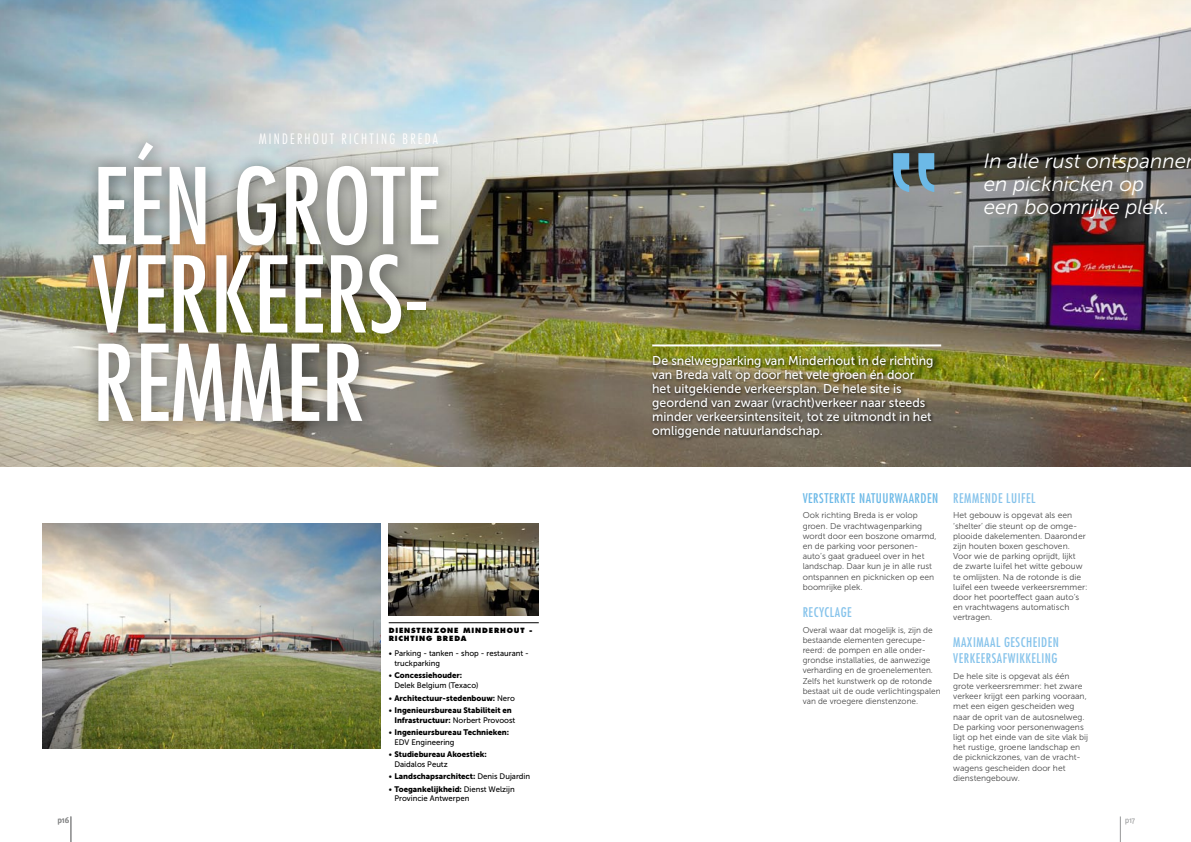
<style>
.page{position:relative;width:1191px;height:842px;background:#fff}
.page>*{position:absolute;margin:0;border:0;box-sizing:border-box;transform-origin:0 0}
.t1{font:condensed 102.5px/88.3px "Futura";color:#fff;text-align:justify}
.t2{font:italic 20.6px/23.1px "Museo Sans 300";color:#fff}
.t3{font:300 condensed 14px "Futura";letter-spacing:.16em;color:#fff}
.t4{font:condensed 13px/15.6px "Futura";letter-spacing:.04em;color:#86c3eb}
.t5{font:condensed 13px "Futura";letter-spacing:.04em;color:#6cb9e7}
.t6{font:12.7px/14px "Museo Sans 500";color:#fff}
.t7{font:8.5px/10.2px "Museo Sans 300";color:#474747}
.t8{font:8px/9.6px "Museo Sans 900";color:#000}
.t9{font:8px/9.6px "Museo Sans 500";color:#000}
.t10{font:8px "Fago OT";color:#5f6060}
.t11{font:8px "Fago OT";color:#969798}
.t12{font:800 7px/8.4px "Futura";letter-spacing:.12em;color:#000}
.s1{font-family:"Museo Sans 500"}
</style>
<div class="page">
<img style="left:0;top:0;width:1191px;height:466px">
<img style="left:389px;top:524px;width:150px;height:91px">
<img style="left:43px;top:524px;width:337px;height:224px">
<hr style="left:389px;top:622px;width:150px;height:1px;background:#000">
<svg style="left:1120px;top:816px;width:1px;height:26px"></svg>
<svg style="left:71px;top:816px;width:1px;height:26px"></svg>
<div style="left:80px;top:130px;width:376px;height:309px;background:#000;opacity:.5"></div>
<svg style="left:893px;top:153px;width:41px;height:39px;background:#5d869c"></svg>
<div style="left:650px;top:354px;width:286px;height:88px;background:#000;opacity:.8"></div>
<hr style="left:652px;top:344px;width:289px;height:2px;background:#fff">
<h3 class="t3" style="left:259px;top:130px;width:18px">MINDER</h3>
<h3 class="t3" style="left:305px;top:130px;width:17px">HOUT</h3>
<h3 class="t3" style="left:341px;top:130px;width:36px">RICHTING</h3>
<h3 class="t3" style="left:402px;top:130px;width:16px">BREDA</h3>
<h1 class="t1" style="left:92px;top:160px;width:349px">EÉN GROTE VERKEERS-REMMER</h1>
<h2 class="t2" style="left:983px;top:149px;width:204px">In alle rust ontspanne en picknicken op<br>een boomrijke plek.</h2>
<p class="t6" style="left:652px;top:354px;width:283px">De snelwegparking van Minderhout in de richting van Breda valt op door het vele groen én door het uitgekiende verkeersplan. De hele site is geordend van zwaar (vracht)verkeer naar steeds minder verkeersintensiteit, tot ze uitmondt in het omliggende natuurlandschap.</p>
<p class="t12" style="left:389px;top:626px;width:145px">DIENSTENZONE MINDERHOUT -<br>RICHTING BREDA</p>
<p class="t9" style="left:394px;top:649px;width:136px;text-indent:-6px">• Parking - tanken - shop - restaurant - truckparking</p>
<p class="t8" style="left:389px;top:671px;width:75px"><span class="s1">•</span> Concessiehouder:</p>
<p class="t9" style="left:394px;top:680px;width:86px">Delek Belgium (Texaco)</p>
<p class="t8" style="left:389px;top:693px;width:128px"><span class="s1">•</span> Architectuur-stedenbouw: <span class="s1">N ero</span></p>
<p class="t8" style="left:394px;top:705px;width:122px;text-indent:-6px"><span class="s1">•</span> Ingenieursbureau Stabiliteit en<br>Infrastructuur: <span class="s1">N orbert Provoost</span></p>
<p class="t8" style="left:389px;top:727px;width:122px"><span class="s1">•</span> Ingenieursbureau Technieken:</p>
<p class="t9" style="left:394px;top:737px;width:62px">EDV Engineering</p>
<p class="t8" style="left:389px;top:749px;width:100px"><span class="s1">•</span> Studiebureau Akoestiek:</p>
<p class="t9" style="left:394px;top:759px;width:55px">Daidalos Peutz</p>
<p class="t8" style="left:389px;top:771px;width:143px"><span class="s1">•</span> Landschapsarchitect: <span class="s1">Denis Dujardin</span></p>
<p class="t8" style="left:389px;top:784px;width:127px"><span class="s1">•</span> Toegankelijkheid: <span class="s1">Dienst Welzijn</span></p>
<p class="t9" style="left:394px;top:793px;width:76px">Provincie Antwerpen</p>
<h3 class="t5" style="left:802px;top:490px;width:137px">VERSTERKTE NATUURWAARDEN</h3>
<p class="t7" style="left:802px;top:510px;width:135px">Ook richting Breda is er volop groen. De vrachtwagenparking wordt door een boszone omarmd, en de parking voor personen&shy;auto’s gaat gradueel over in het landschap. Daar kun je in alle rust ontspannen en picknicken op een boomrijke plek.</p>
<h3 class="t4" style="left:802px;top:604px;width:50px">RECYCLAGE</h3>
<p class="t7" style="left:802px;top:625px;width:139px">Overal waar dat mogelijk is, zijn de bestaande elementen gerecupe&shy;reerd: de pompen en alle onder&shy;grondse installaties, de aanwezige verharding en de groenelementen.<br>Zelfs het kunstwerk op de rotonde bestaat uit de oude verlichtingspalen van de vroegere dienstenzone.</p>
<h3 class="t4" style="left:953px;top:490px;width:84px">REMMENDE LUIFEL</h3>
<p class="t7" style="left:953px;top:510px;width:136px">Het gebouw is opgevat als een ‘shelter’ die steunt op de omge&shy;plooide dakelementen. Daaronder zijn houten boxen geschoven.<br>Voor wie de parking oprijdt, lijkt<br>de zwarte luifel het witte gebouw te omlijsten. Na de rotonde is die luifel een tweede verkeersremmer: door het poorteffect gaan auto’s en vrachtwagens automatisch vertragen.</p>
<h3 class="t4" style="left:953px;top:634px;width:107px">MAXIMAAL GESCHEIDEN<br>VERKEERSAFWIKKELING</h3>
<p class="t7" style="left:953px;top:671px;width:136px">De hele site is opgevat als één grote verkeersremmer: het zware verkeer krijgt een parking vooraan, met een eigen gescheiden weg naar de oprit van de autosnelweg.<br>De parking voor personenwagens ligt op het einde van de site vlak bij het rustige, groene landschap en de picknickzones, van de vracht&shy;wagens gescheiden door het dienstengebouw.</p>
<p class="t10" style="left:58px;top:815px;width:13px">p16</p>
<p class="t11" style="left:1124px;top:815px;width:12px">p17</p>
</div>
